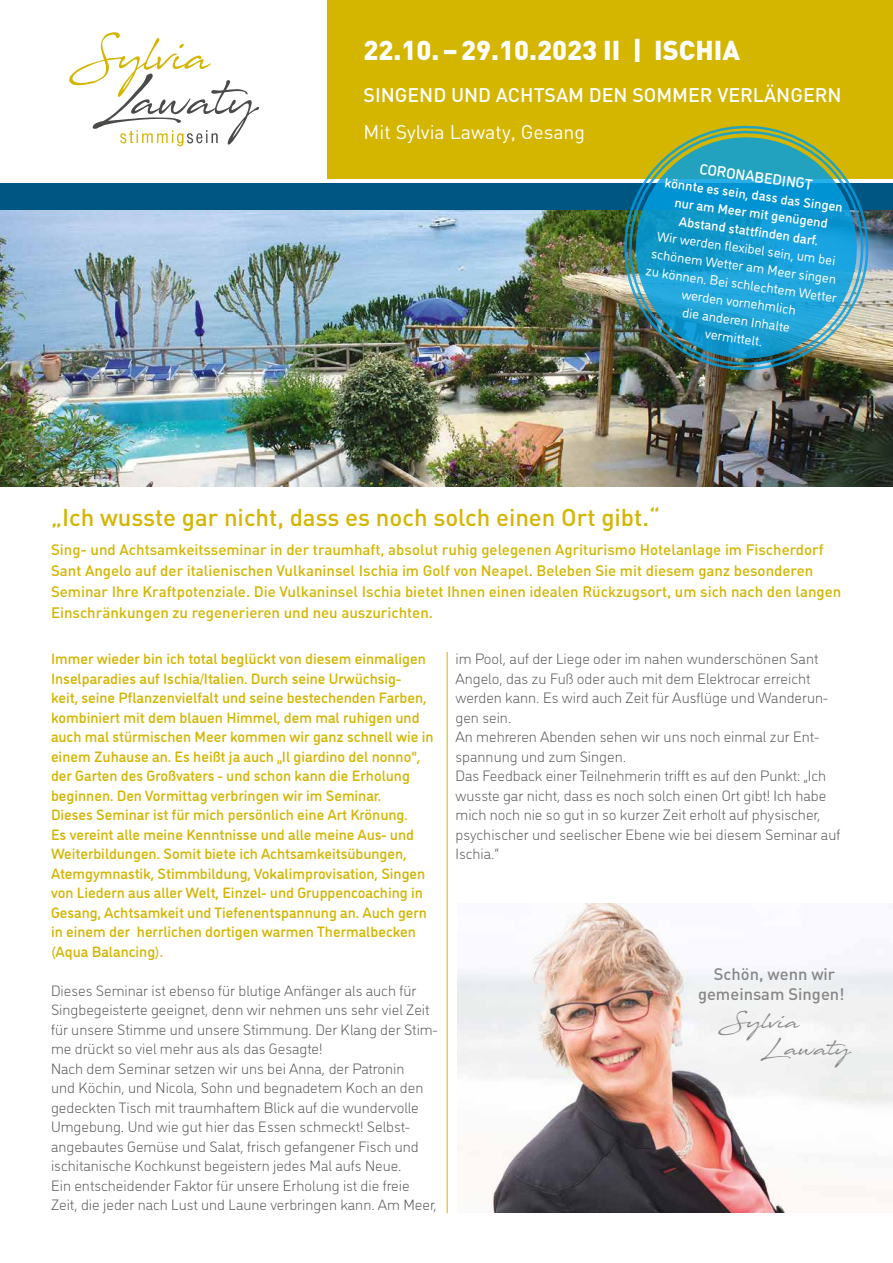
<style>
.page{position:relative;width:893px;height:1263px;background:#fff}
.page>*{position:absolute;margin:0;border:0;box-sizing:border-box;transform-origin:0 0}
.t1{font:900 27px "DIN";color:#fff}
.t2{font:500 24px "DIN";color:#d4b500}
.t3{font:21px/27px "Javacom";color:#878787}
.t4{font:500 19.5px "DIN";color:#fff}
.t5{font:19.5px "DIN";color:#fff}
.t6{font:500 16.5px/19.5px "DIN";color:#878787;text-align:center}
.t7{font:300 15px/19.5px "DI Nosaur";color:#575756}
.t8{font:500 15px/19.5px "DI Nosaur";color:#d4b500}
.t9{font:500 15px/21px "DIN";color:#d4b500}
.t10{font:500 15px "DI Nosaur";color:#fff}
.t11{font:13.5px/18px "DI Nosaur";color:#fff;text-align:center}
.t12{font:500 13.5px/18px "DI Nosaur";color:#fff;text-align:center}
</style>
<div class="page">
<div style="left:327px;top:0;width:566px;height:179px;background:#d4b500"></div>
<div style="left:0;top:183px;width:893px;height:132px;background:#005682"></div>
<svg style="left:69px;top:32px;width:190px;height:114px"></svg>
<hr style="left:447px;top:652px;width:1px;height:561px;background:#d4b500">
<img style="left:457px;top:903px;width:436px;height:309px">
<img style="left:0;top:210px;width:893px;height:277px">
<img style="left:615px;top:210px;width:263px;height:167px">
<img style="left:620px;top:125px;width:253px;height:246px">
<h1 class="t1" style="left:364px;top:32px;width:378px">22.10. – 29.10.2023 II | ISCHIA</h1>
<h3 class="t4" style="left:364px;top:82px;width:480px">SINGEND UND ACHTSAM DEN SOMMER VERLÄNGERN</h3>
<h3 class="t5" style="left:364px;top:120px;width:223px">Mit Sylvia Lawaty, Gesang</h3>
<p class="t10" style="left:701px;top:158px;width:116px;rotate:8deg">CORONABEDINGT</p>
<p class="t12" style="left:666px;top:173px;width:181px;rotate:8deg">könnte es sein, dass das Singen nur am Meer mit genügend<br>Abstand stattfi nden darf.</p>
<p class="t11" style="left:652px;top:225px;width:194px;rotate:8deg">Wir werden fl exibel sein, um bei schönem Wetter am Meer singen zu können. Bei schlechtem Wetter werden vornehmlich<br>die anderen Inhalte<br>vermittelt.</p>
<h2 class="t2" style="left:51px;top:502px;width:610px">„Ich wusste gar nicht, dass es noch solch einen Ort gibt.“</h2>
<p class="t9" style="left:51px;top:539px;width:792px">Sing- und Achtsamkeitsseminar in der traumhaft, absolut ruhig gelegenen Agriturismo Hotelanlage im Fischerdorf Sant Angelo auf der italienischen Vulkaninsel Ischia im Golf von Neapel. Beleben Sie mit diesem ganz besonderen Seminar Ihre Kraftpotenziale. Die Vulkaninsel Ischia bietet Ihnen einen idealen Rückzugsort, um sich nach den langen Einschränkungen zu regenerieren und neu auszurichten.</p>
<p class="t8" style="left:51px;top:648px;width:384px">Immer wieder bin ich total beglückt von diesem einmaligen Inselparadies auf Ischia/Italien. Durch seine Urwüchsig-<br>keit, seine Pflanzenvielfalt und seine bestechenden Farben, kombiniert mit dem blauen Himmel, dem mal ruhigen und auch mal stürmischen Meer kommen wir ganz schnell wie in einem Zuhause an. Es heißt ja auch „Il giardino del nonno“, der Garten des Großvaters - und schon kann die Erholung beginnen. Den Vormittag verbringen wir im Seminar.<br>Dieses Seminar ist für mich persönlich eine Art Krönung.<br>Es vereint alle meine Kenntnisse und alle meine Aus- und Weiterbildungen. Somit biete ich Achtsamkeitsübungen, Atemgymnastik, Stimmbildung, Vokalimprovisation, Singen von Liedern aus aller Welt, Einzel- und Gruppencoaching in Gesang, Achtsamkeit und Tiefenentspannung an. Auch gern in einem der herrlichen dortigen warmen Thermalbecken (Aqua Balancing).</p>
<p class="t7" style="left:51px;top:980px;width:388px">Dieses Seminar ist ebenso für blutige Anfänger als auch für Singbegeisterte geeignet, denn wir nehmen uns sehr viel Zeit für unsere Stimme und unsere Stimmung. Der Klang der Stim&shy;me drückt so viel mehr aus als das Gesagte!<br>Nach dem Seminar setzen wir uns bei Anna, der Patronin<br>und Köchin, und Nicola, Sohn und begnadetem Koch an den gedeckten Tisch mit traumhaftem Blick auf die wundervolle Umgebung. Und wie gut hier das Essen schmeckt! Selbst&shy;angebautes Gemüse und Salat, frisch gefangener Fisch und ischitanische Kochkunst begeistern jedes Mal aufs Neue.<br>Ein entscheidender Faktor für unsere Erholung ist die freie Zeit, die jeder nach Lust und Laune verbringen kann. Am Meer,</p>
<p class="t7" style="left:455px;top:648px;width:386px">im Pool, auf der Liege oder im nahen wunderschönen Sant Angelo, das zu Fuß oder auch mit dem Elektrocar erreicht werden kann. Es wird auch Zeit für Ausflüge und Wanderun&shy;gen sein.<br>An mehreren Abenden sehen wir uns noch einmal zur Ent&shy;spannung und zum Singen.<br>Das Feedback einer Teilnehmerin trifft es auf den Punkt: „Ich wusste gar nicht, dass es noch solch einen Ort gibt! Ich habe mich noch nie so gut in so kurzer Zeit erholt auf physischer, psychischer und seelischer Ebene wie bei diesem Seminar auf Ischia.“</p>
<p class="t6" style="left:698px;top:964px;width:148px">Schön, wenn wir gemeinsam Singen!</p>
<h3 class="t3" style="left:762px;top:1006px;width:90px;text-indent:-44px">Sylvia<br>Lawaty</h3>
</div>
